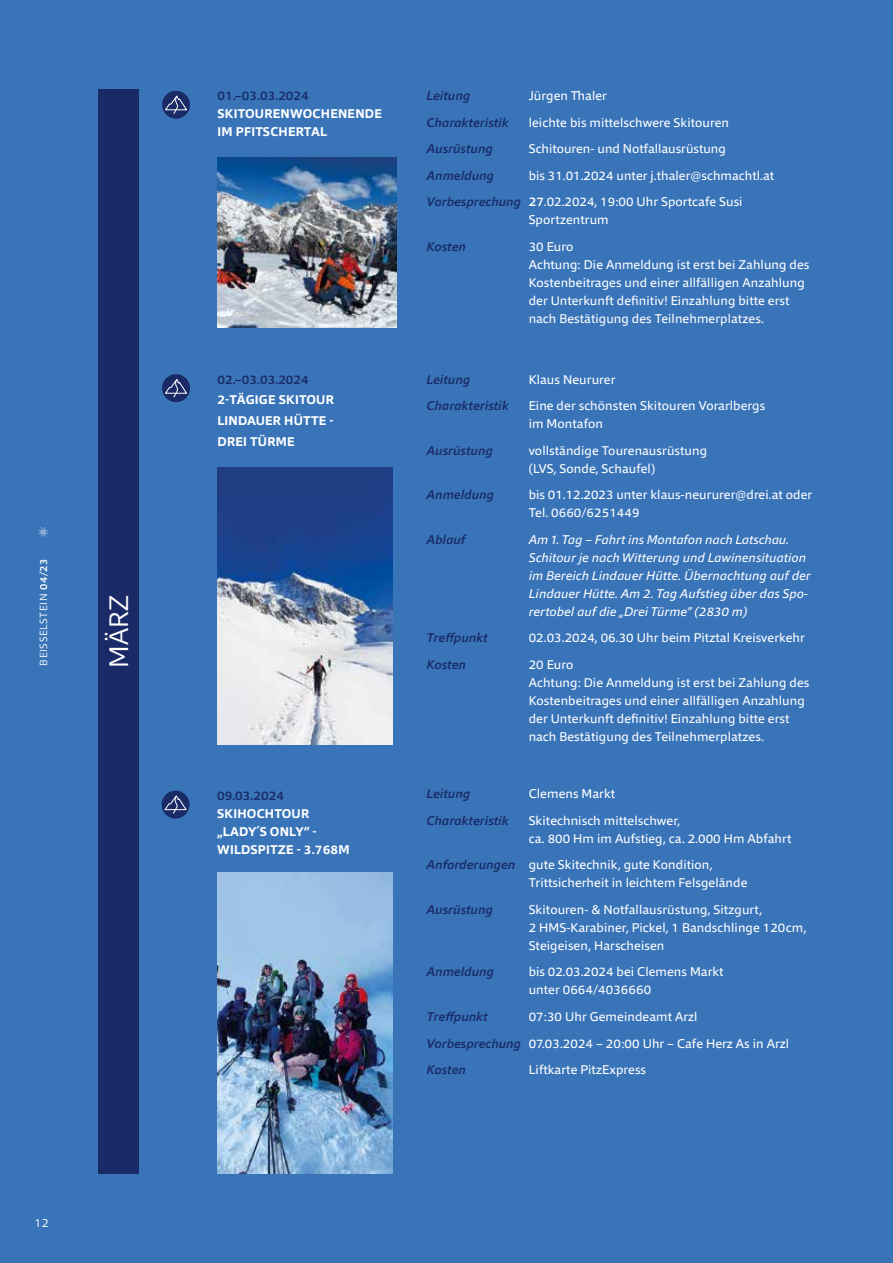
<style>
.page{position:relative;width:893px;height:1263px;background:#3974b9}
.page>*{position:absolute;margin:0;border:0;box-sizing:border-box;transform-origin:0 0}
.t1{font:300 27px "Qubo";color:#fff}
.t2{font:12.75px/18px "Qubo";letter-spacing:.01em;color:#fff}
.t3{font:italic 12.75px/18px "Qubo";letter-spacing:.01em;color:#fff}
.t4{font:italic 500 12.75px "Qubo";letter-spacing:.005em;color:#192a67}
.t5{font:700 12.75px/18px "Qubo";letter-spacing:.02em;color:#fff}
.t6{font:500 12.75px "Qubo";letter-spacing:.005em;color:#192a67}
.t7{font:300 12px "Qubo";color:#fff}
.t8{font:300 10.5px "Qubo";letter-spacing:.06em;color:#fff}
.s1{font-weight:500}
.s2{font-weight:500;font-style:italic;color:#192a67}
</style>
<div class="page">
<div style="left:98px;top:89px;width:40px;height:1085px;background:#192a67"></div>
<img style="left:217px;top:873px;width:175px;height:301px">
<div style="left:162px;top:91px;width:28px;height:28px;background:#192a67;border-radius:50%"></div>
<svg style="left:165px;top:95px;width:23px;height:19px"></svg>
<div style="left:162px;top:374px;width:28px;height:28px;background:#192a67;border-radius:50%"></div>
<svg style="left:165px;top:378px;width:23px;height:19px"></svg>
<div style="left:162px;top:791px;width:28px;height:27px;background:#192a67;border-radius:50%"></div>
<svg style="left:164px;top:795px;width:23px;height:19px"></svg>
<img style="left:217px;top:157px;width:179px;height:170px">
<img style="left:217px;top:468px;width:176px;height:276px">
<svg style="left:38px;top:527px;width:10px;height:10px"></svg>
<p class="t8" style="left:37px;top:665px;width:109px;rotate:-90deg">BEISSELSTEIN <span class="s1">04/23</span></p>
<h1 class="t1" style="left:101px;top:668px;width:75px;rotate:-90deg">MÄRZ</h1>
<p class="t7" style="left:35px;top:1215px;width:15px">12</p>
<p class="t6" style="left:217px;top:88px;width:93px">01.–03.03.2024</p>
<p class="t5" style="left:217px;top:105px;width:166px">SKITOURENWOCHENENDE<br>IM PFITSCHERTAL</p>
<p class="t4" style="left:427px;top:88px;width:45px">Leitung</p>
<p class="t2" style="left:529px;top:87px;width:80px">Jürgen Thaler</p>
<p class="t4" style="left:427px;top:114px;width:84px">Charakteristik</p>
<p class="t2" style="left:529px;top:113px;width:202px">leichte bis mittelschwere Skitouren</p>
<p class="t4" style="left:427px;top:141px;width:68px">Ausrüstung</p>
<p class="t2" style="left:529px;top:140px;width:199px">Schitouren- und Notfallausrüstung</p>
<p class="t4" style="left:427px;top:167px;width:69px">Anmeldung</p>
<p class="t2" style="left:427px;top:162px;width:349px;line-height:26.5px;text-indent:102px">bis 31.01.2024 unter j.thaler@schmachtl.at<br><span class="s2">Vorbesprechung</span> <span class="s1">27</span>.02.2024, 19:00 Uhr Sportcafe Susi</p>
<p class="t2" style="left:529px;top:211px;width:82px">Sportzentrum</p>
<p class="t4" style="left:427px;top:238px;width:41px">Kosten</p>
<p class="t2" style="left:529px;top:237px;width:282px">30 Euro<br>Achtung: Die Anmeldung ist erst bei Zahlung des Kostenbeitrages und einer allfälligen Anzahlung der Unterkunft definitiv! Einzahlung bitte erst nach Bestätigung des Teilnehmerplatzes.</p>
<p class="t6" style="left:217px;top:371px;width:93px">02.–03.03.2024</p>
<p class="t5" style="left:217px;top:389px;width:118px;line-height:21px;text-align:justify">2-TÄGIGE SKITOUR LINDAUER HÜTTE - DREI TÜRME</p>
<p class="t4" style="left:427px;top:371px;width:45px">Leitung</p>
<p class="t2" style="left:529px;top:370px;width:88px">Klaus Neururer</p>
<p class="t4" style="left:427px;top:398px;width:84px">Charakteristik</p>
<p class="t2" style="left:529px;top:397px;width:238px">Eine der schönsten Skitouren Vorarlbergs im Montafon</p>
<p class="t4" style="left:427px;top:442px;width:68px">Ausrüstung</p>
<p class="t2" style="left:529px;top:441px;width:180px">vollständige Tourenausrüstung (LVS, Sonde, Schaufel)</p>
<p class="t4" style="left:427px;top:487px;width:69px">Anmeldung</p>
<p class="t2" style="left:529px;top:486px;width:285px">bis 01.12.2023 unter klaus-neururer@drei.at oder<br>Tel. 0660/6251449</p>
<p class="t4" style="left:427px;top:531px;width:40px">Ablauf</p>
<p class="t3" style="left:529px;top:530px;width:284px">Am 1. Tag – Fahrt ins Montafon nach Latschau.<br>Schitour je nach Witterung und Lawinensituation im Bereich Lindauer Hütte. Übernachtung auf der Lindauer Hütte. Am 2. Tag Aufstieg über das Spo&shy;rertobel auf die „Drei Türme” (2830 m)</p>
<p class="t4" style="left:427px;top:630px;width:63px">Treffpunkt</p>
<p class="t2" style="left:529px;top:629px;width:278px">02.03.2024, 06.30 Uhr beim Pitztal Kreisverkehr</p>
<p class="t4" style="left:427px;top:656px;width:41px">Kosten</p>
<p class="t2" style="left:529px;top:655px;width:282px">20 Euro<br>Achtung: Die Anmeldung ist erst bei Zahlung des Kostenbeitrages und einer allfälligen Anzahlung der Unterkunft definitiv! Einzahlung bitte erst nach Bestätigung des Teilnehmerplatzes.</p>
<p class="t6" style="left:217px;top:787px;width:68px">09.03.2024</p>
<p class="t5" style="left:217px;top:805px;width:134px">SKIHOCHTOUR „LADY´S ONLY” -<br>WILDSPITZE - 3.768M</p>
<p class="t4" style="left:427px;top:786px;width:45px">Leitung</p>
<p class="t2" style="left:529px;top:785px;width:88px">Clemens Markt</p>
<p class="t4" style="left:427px;top:812px;width:84px">Charakteristik</p>
<p class="t2" style="left:529px;top:811px;width:264px">Skitechnisch mittelschwer,<br>ca. 800 Hm im Aufstieg, ca. 2.000 Hm Abfahrt</p>
<p class="t2" style="left:529px;top:856px;width:220px;text-indent:-102px"><span class="s2">Anforderungen</span> gute Skitechnik, gute Kondition,<br>Trittsicherheit in leichtem Felsgelände</p>
<p class="t4" style="left:427px;top:901px;width:68px">Ausrüstung</p>
<p class="t2" style="left:529px;top:900px;width:279px">Skitouren- &amp; Notfallausrüstung, Sitzgurt,<br>2 HMS-Karabiner, Pickel, 1 Bandschlinge 120cm,<br>Steigeisen, Harscheisen</p>
<p class="t4" style="left:427px;top:964px;width:69px">Anmeldung</p>
<p class="t2" style="left:529px;top:963px;width:196px">bis 02.03.2024 bei Clemens Markt unter 0664/4036660</p>
<p class="t4" style="left:427px;top:1008px;width:63px">Treffpunkt</p>
<p class="t2" style="left:427px;top:1003px;width:364px;line-height:26.5px;text-indent:102px">07:30 Uhr Gemeindeamt Arzl<br><span class="s2">Vorbesprechung</span> 07.03.2024 – 20:00 Uhr – Cafe Herz As in Arzl<br><span class="s2">Kosten</span></p>
<p class="t2" style="left:529px;top:1060px;width:119px">Liftkarte PitzExpress</p>
</div>
